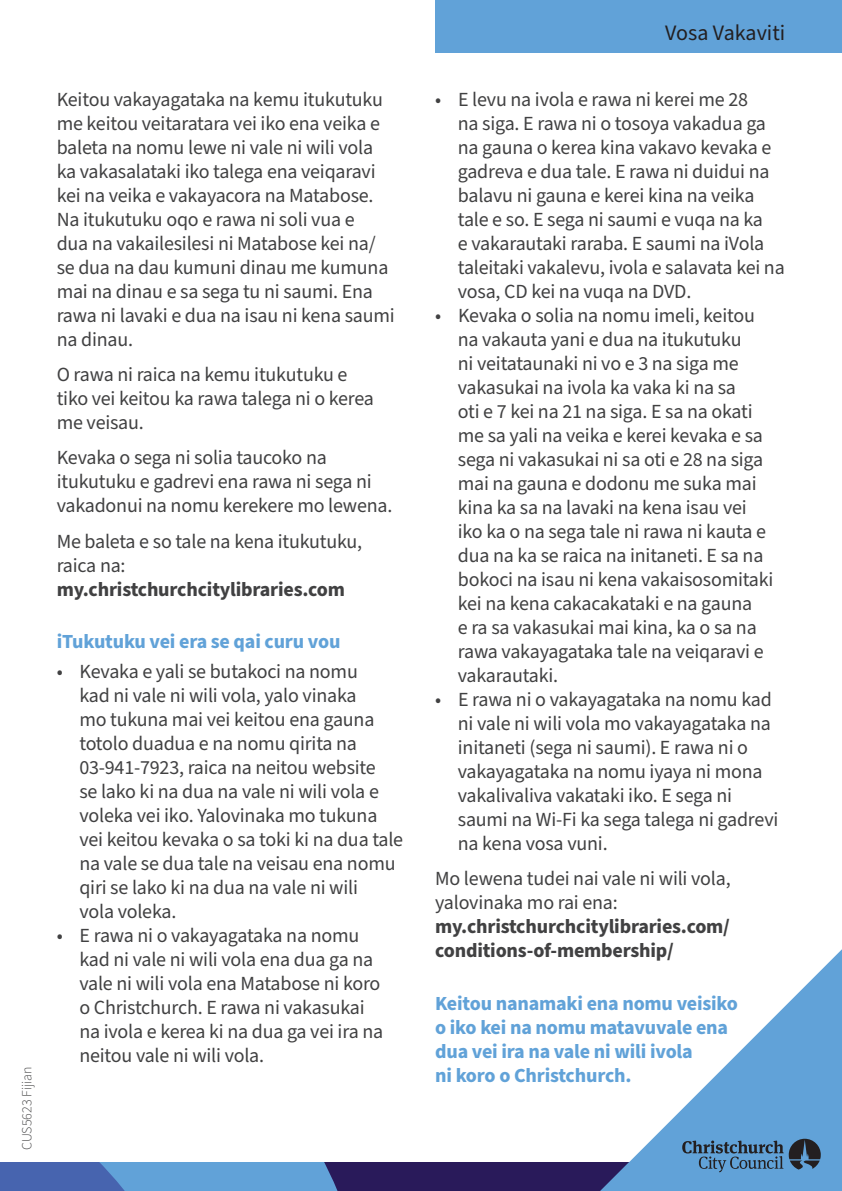
<style>
.page{position:relative;width:842px;height:1191px;background:#fff}
.page>*{position:absolute;margin:0;border:0;box-sizing:border-box;transform-origin:0 0}
.t1{font:22px "Source Sans Pro";color:#231f20}
.t2{font:20px/24px "Source Sans Pro";letter-spacing:-.01em;color:#414142}
.t3{font:700 20px/24px "Source Sans Pro";letter-spacing:-.01em;color:#61a2d8}
.t4{font:700 20px/24px "Source Sans Pro";letter-spacing:-.01em;color:#414142}
.t5{font:300 14px "Source Sans Pro";color:#414142}
</style>
<div class="page">
<div style="left:435px;top:0;width:407px;height:52px;background:#61a2d8"></div>
<div style="left:0;top:1162px;width:842px;height:29px;background:#291a5a"></div>
<svg style="left:0;top:1162px;width:338px;height:29px;background:#578ac7"></svg>
<svg style="left:653px;top:949px;width:189px;height:189px"></svg>
<svg style="left:600px;top:1138px;width:242px;height:53px;background:#6495c1"></svg>
<p class="t5" style="left:17px;top:1150px;width:85px;rotate:-90deg">CUS5623 Fijian</p>
<p class="t2" style="left:57px;top:88px;width:340px">Keitou vakayagataka na kemu itukutuku me keitou veitaratara vei iko ena veika e baleta na nomu lewe ni vale ni wili vola ka vakasalataki iko talega ena veiqaravi kei na veika e vakayacora na Matabose.<br>Na itukutuku oqo e rawa ni soli vua e<br>dua na vakailesilesi ni Matabose kei na/ se dua na dau kumuni dinau me kumuna mai na dinau e sa sega tu ni saumi. Ena rawa ni lavaki e dua na isau ni kena saumi na dinau.</p>
<p class="t2" style="left:57px;top:363px;width:319px">O rawa ni raica na kemu itukutuku e tiko vei keitou ka rawa talega ni o kerea me veisau.</p>
<p class="t2" style="left:57px;top:446px;width:337px">Kevaka o sega ni solia taucoko na itukutuku e gadrevi ena rawa ni sega ni vakadonui na nomu kerekere mo lewena.</p>
<p class="t2" style="left:57px;top:530px;width:307px">Me baleta e so tale na kena itukutuku, raica na:</p>
<p class="t4" style="left:57px;top:577px;width:290px">my.christchurchcitylibraries.com</p>
<p class="t3" style="left:57px;top:630px;width:285px">iTukutuku vei era se qai curu vou</p>
<p class="t2" style="left:79px;top:660px;width:325px;text-indent:-23px">• Kevaka e yali se butakoci na nomu<br>kad ni vale ni wili vola, yalo vinaka<br>mo tukuna mai vei keitou ena gauna totolo duadua e na nomu qirita na 03-941-7923, raica na neitou website<br>se lako ki na dua na vale ni wili vola e voleka vei iko. Yalovinaka mo tukuna vei keitou kevaka o sa toki ki na dua tale na vale se dua tale na veisau ena nomu qiri se lako ki na dua na vale ni wili<br>vola voleka.</p>
<p class="t2" style="left:79px;top:924px;width:305px;text-indent:-23px">• E rawa ni o vakayagataka na nomu kad ni vale ni wili vola ena dua ga na vale ni wili vola ena Matabose ni koro o Christchurch. E rawa ni vakasukai na ivola e kerea ki na dua ga vei ira na neitou vale ni wili vola.</p>
<p class="t1" style="left:665px;top:18px;width:121px">Vosa Vakaviti</p>
<p class="t2" style="left:458px;top:88px;width:328px;text-indent:-23px">• E levu na ivola e rawa ni kerei me 28<br>na siga. E rawa ni o tosoya vakadua ga na gauna o kerea kina vakavo kevaka e gadreva e dua tale. E rawa ni duidui na balavu ni gauna e kerei kina na veika tale e so. E sega ni saumi e vuqa na ka<br>e vakarautaki raraba. E saumi na iVola taleitaki vakalevu, ivola e salavata kei na vosa, CD kei na vuqa na DVD.</p>
<p class="t2" style="left:458px;top:304px;width:317px;text-indent:-23px">• Kevaka o solia na nomu imeli, keitou na vakauta yani e dua na itukutuku<br>ni veitataunaki ni vo e 3 na siga me vakasukai na ivola ka vaka ki na sa<br>oti e 7 kei na 21 na siga. E sa na okati me sa yali na veika e kerei kevaka e sa sega ni vakasukai ni sa oti e 28 na siga mai na gauna e dodonu me suka mai kina ka sa na lavaki na kena isau vei iko ka o na sega tale ni rawa ni kauta e dua na ka se raica na initaneti. E sa na bokoci na isau ni kena vakaisosomitaki kei na kena cakacakataki e na gauna<br>e ra sa vakasukai mai kina, ka o sa na rawa vakayagataka tale na veiqaravi e vakarautaki.</p>
<p class="t2" style="left:458px;top:688px;width:322px;text-indent:-23px">• E rawa ni o vakayagataka na nomu kad ni vale ni wili vola mo vakayagataka na initaneti (sega ni saumi). E rawa ni o vakayagataka na nomu iyaya ni mona vakalivaliva vakataki iko. E sega ni saumi na Wi-Fi ka sega talega ni gadrevi na kena vosa vuni.</p>
<p class="t2" style="left:435px;top:867px;width:297px">Mo lewena tudei nai vale ni wili vola, yalovinaka mo rai ena:</p>
<p class="t4" style="left:435px;top:915px;width:296px">my.christchurchcitylibraries.com/ conditions-of-membership/</p>
<p class="t3" style="left:435px;top:991px;width:304px">Keitou nanamaki ena nomu veisiko o iko kei na nomu matavuvale ena dua vei ira na vale ni wili ivola<br>ni koro o Christchurch.</p>
</div>
